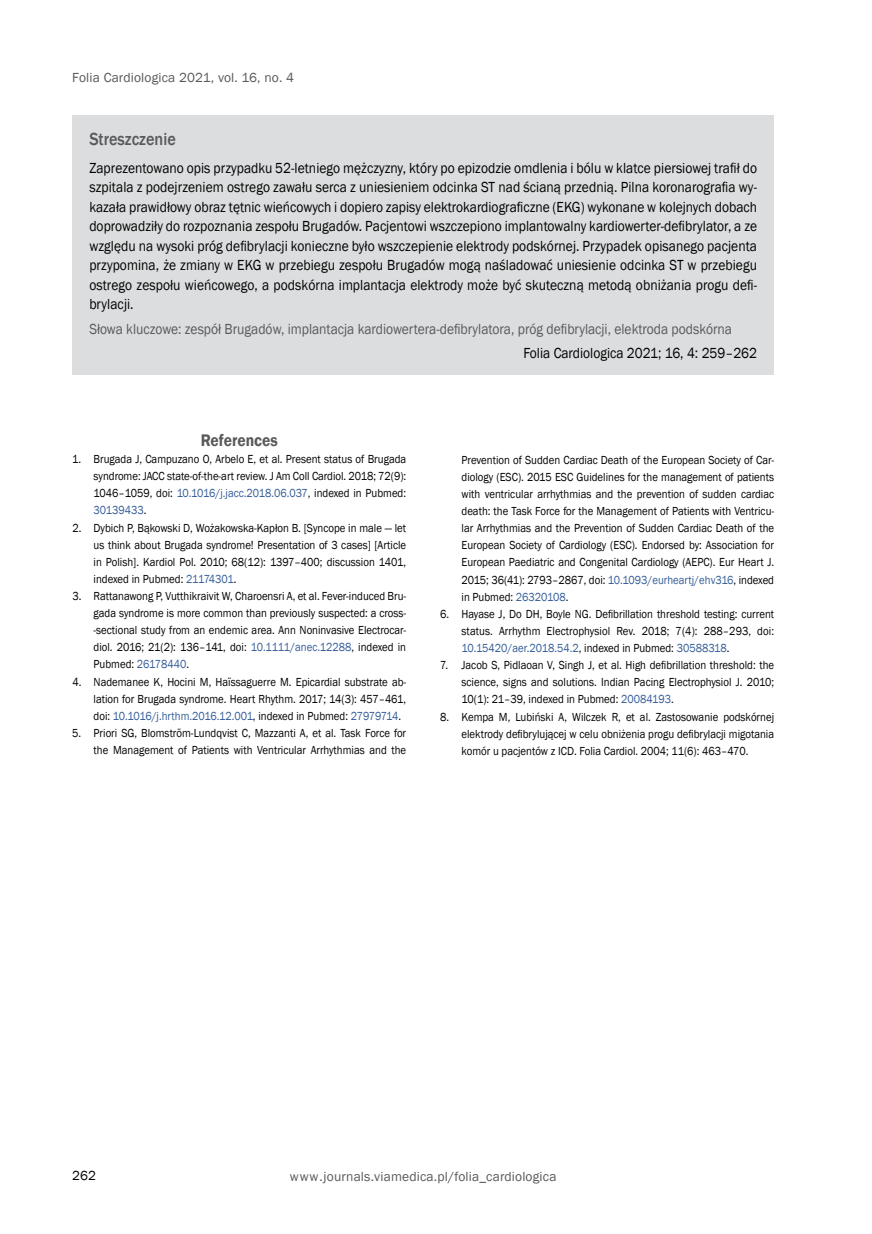
<style>
.page{position:relative;width:872px;height:1234px;background:#fff}
.page>*{position:absolute;margin:0;border:0;box-sizing:border-box;transform-origin:0 0}
.t1{font:500 18px "Franklin Gothic";color:#58595b;scale:.9 1}
.t2{font:600 17.25px "Franklin Gothic";color:#58595b;scale:.9 1}
.t3{font:15px/19.5px "Franklin Gothic";letter-spacing:.005em;color:#000;text-align:justify;scale:.9 1}
.t4{font:15px "Franklin Gothic";color:#58595b;scale:.9 1}
.t5{font:13.5px "Franklin Gothic";letter-spacing:.01em;color:#58595b}
.t6{font:13.5px "Franklin Gothic";color:#000}
.t7{font:12px/17.1px "Franklin Gothic";color:#000;text-align:justify;scale:.9 1}
.s1{color:#345c98}
</style>
<div class="page">
<div style="left:72px;top:115px;width:702px;height:260px;background:#dcddde"></div>
<p class="t5" style="left:72px;top:69px;width:223px">Folia Cardiologica 2021, vol. 16, no. 4</p>
<h1 class="t1" style="left:89px;top:127px;width:98px">Streszczenie</h1>
<p class="t3" style="left:89px;top:158px;width:743px">Zaprezentowano opis przypadku 52-letniego mężczyzny, który po epizodzie omdlenia i bólu w klatce piersiowej trafił do szpitala z podejrzeniem ostrego zawału serca z uniesieniem odcinka ST nad ścianą przednią. Pilna koronarografia wy&shy;kazała prawidłowy obraz tętnic wieńcowych i dopiero zapisy elektrokardiograficzne (EKG) wykonane w kolejnych dobach doprowadziły do rozpoznania zespołu Brugadów. Pacjentowi wszczepiono implantowalny kardiowerter-defibrylator, a ze względu na wysoki próg defibrylacji konieczne było wszczepienie elektrody podskórnej. Przypadek opisanego pacjenta przypomina, że zmiany w EKG w przebiegu zespołu Brugadów mogą naśladować uniesienie odcinka ST w przebiegu ostrego zespołu wieńcowego, a podskórna implantacja elektrody może być skuteczną metodą obniżania progu defi&shy;brylacji.</p>
<p class="t4" style="left:89px;top:319px;width:715px">Słowa kluczowe: zespół Brugadów, implantacja kardiowertera-defibrylatora, próg defibrylacji, elektroda podskórna</p>
<p class="t3" style="left:523px;top:343px;width:261px">Folia Cardiologica 2021; 16, 4: 259–262</p>
<h2 class="t2" style="left:201px;top:429px;width:87px">References</h2>
<p class="t7" style="left:94px;top:450px;width:349px;text-indent:-21px">1. Brugada J, Campuzano O, Arbelo E, et al. Present status of Brugada syndrome: JACC state-of-the-art review. J Am Coll Cardiol. 2018; 72(9):<br>1046–1059, doi: <span class="s1">10.1016/j.jacc.2018.06.037</span>, indexed in Pubmed:<br><span class="s1">30139433</span>.</p>
<p class="t7" style="left:94px;top:519px;width:349px;text-indent:-21px">2. Dybich P, Bąkowski D, Wożakowska-Kapłon B. [Syncope in male — let us think about Brugada syndrome! Presentation of 3 cases] [Article in Polish]. Kardiol Pol. 2010; 68(12): 1397–400; discussion 1401, indexed in Pubmed: <span class="s1">21174301</span>.</p>
<p class="t7" style="left:94px;top:587px;width:349px;text-indent:-21px">3. Rattanawong P, Vutthikraivit W, Charoensri A, et al. Fever-induced Bru&shy;gada syndrome is more common than previously suspected: a cross--sectional study from an endemic area. Ann Noninvasive Electrocar&shy;diol. 2016; 21(2): 136–141, doi: <span class="s1">10.1111/anec.12288</span>, indexed in Pubmed: <span class="s1">26178440</span>.</p>
<p class="t7" style="left:94px;top:673px;width:349px;text-indent:-21px">4. Nademanee K, Hocini M, Haïssaguerre M. Epicardial substrate ab&shy;lation for Brugada syndrome. Heart Rhythm. 2017; 14(3): 457–461, doi: <span class="s1">10.1016/j.hrthm.2016.12.001</span>, indexed in Pubmed: <span class="s1">27979714</span>.</p>
<p class="t7" style="left:72px;top:724px;width:372px;text-align:right">5. Priori SG, Blomström-Lundqvist C, Mazzanti A, et al. Task Force for the Management of Patients with Ventricular Arrhythmias and the</p>
<p class="t7" style="left:461px;top:451px;width:349px">Prevention of Sudden Cardiac Death of the European Society of Car&shy;diology (ESC). 2015 ESC Guidelines for the management of patients with ventricular arrhythmias and the prevention of sudden cardiac death: the Task Force for the Management of Patients with Ventricu&shy;lar Arrhythmias and the Prevention of Sudden Cardiac Death of the European Society of Cardiology (ESC). Endorsed by: Association for European Paediatric and Congenital Cardiology (AEPC). Eur Heart J.<br>2015; 36(41): 2793–2867, doi: <span class="s1">10.1093/eurheartj/ehv316</span>, indexed in Pubmed: <span class="s1">26320108</span>.</p>
<p class="t7" style="left:461px;top:605px;width:349px;text-indent:-21px">6. Hayase J, Do DH, Boyle NG. Defibrillation threshold testing: current status. Arrhythm Electrophysiol Rev. 2018; 7(4): 288–293, doi:<br><span class="s1">10.15420/aer.2018.54.2</span>, indexed in Pubmed: <span class="s1">30588318</span>.</p>
<p class="t7" style="left:461px;top:656px;width:349px;text-indent:-21px">7. Jacob S, Pidlaoan V, Singh J, et al. High defibrillation threshold: the science, signs and solutions. Indian Pacing Electrophysiol J. 2010; 10(1): 21–39, indexed in Pubmed: <span class="s1">20084193</span>.</p>
<p class="t7" style="left:461px;top:708px;width:349px;text-indent:-21px">8. Kempa M, Lubiński A, Wilczek R, et al. Zastosowanie podskórnej elektrody defibrylującej w celu obniżenia progu defibrylacji migotania komór u pacjentów z ICD. Folia Cardiol. 2004; 11(6): 463–470.</p>
<p class="t6" style="left:72px;top:1166px;width:25px">262</p>
<p class="t5" style="left:290px;top:1168px;width:268px">www.journals.viamedica.pl/folia_cardiologica</p>
</div>
